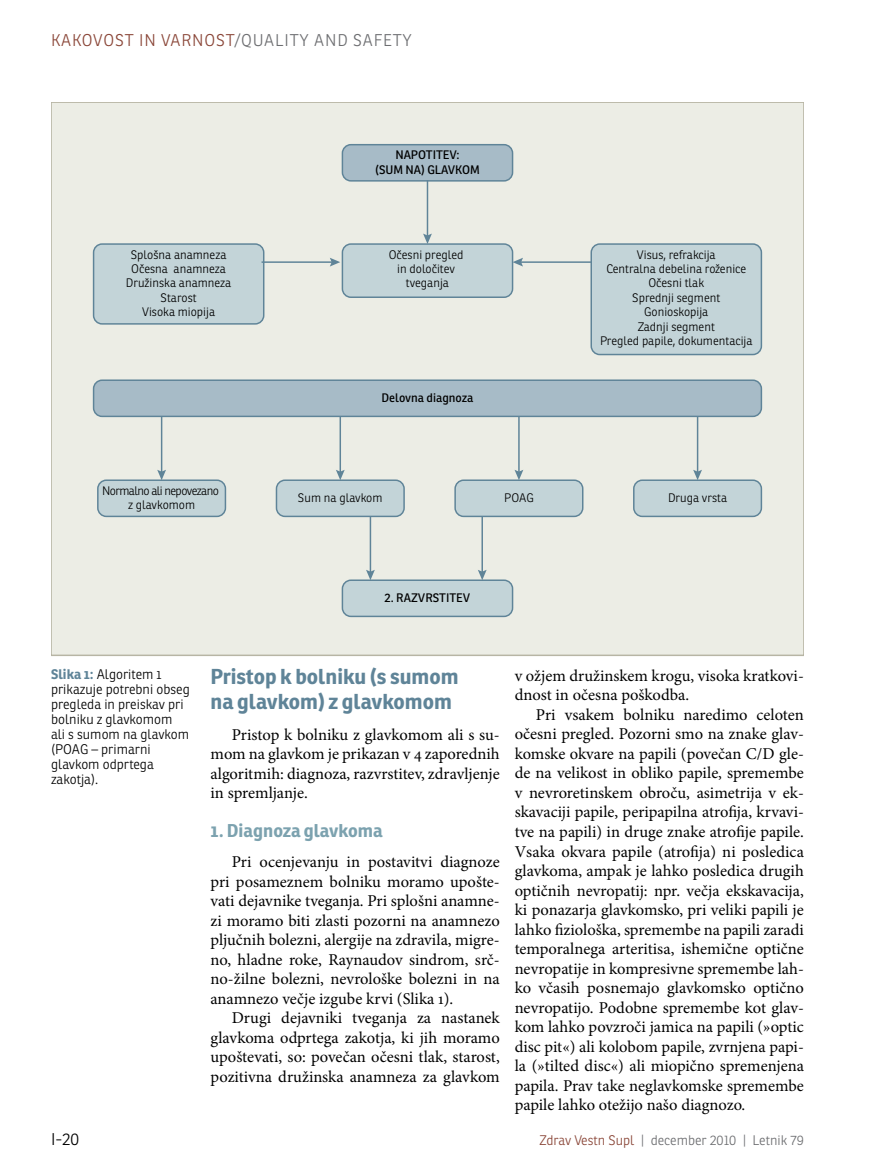
<style>
.page{position:relative;width:872px;height:1166px;background:#fff}
.page>*{position:absolute;margin:0;border:0;box-sizing:border-box;transform-origin:0 0}
.t1{font:700 21px/25.5px "Ronnia";color:#5f8498}
.t2{font:700 18px "Ronnia";color:#7ca2af}
.t3{font:16.5px/19.5px "Minion Pro";color:#000;text-align:justify}
.t4{font:300 16.5px "Ronnia";letter-spacing:.05em;color:#8a4638}
.t5{font:300 16.5px "Ronnia";color:#000}
.t6{font:300 13.5px/15px "Ronnia";color:#000}
.t7{font:300 13.5px "Ronnia";color:#6d6e71}
.t8{font:300 12px/14.4px "Ronnia";color:#000;text-align:center}
.t9{font:12px/14.4px "Ronnia";color:#000;text-align:center}
.t10{font:300 12px/14.4px "Ronnia";letter-spacing:-.05em;color:#000;text-align:center}
.s1{color:#6d6e71}
.s2{font-weight:700;color:#5f8498}
.s3{color:#8a4638}
</style>
<div class="page">
<div style="left:51px;top:102px;width:753px;height:553px;background:#ecede5"></div>
<div style="left:94px;top:244px;width:170px;height:80px;background:#c3d4d8;border-radius:9px"></div>
<div style="left:93px;top:243px;width:171px;height:81px;border:1px solid #5f8498;border-radius:9px"></div>
<div style="left:342px;top:145px;width:170px;height:36px;background:#a7bbc7;border-radius:9px"></div>
<div style="left:342px;top:144px;width:171px;height:37px;border:1px solid #5f8498;border-radius:9px"></div>
<div style="left:342px;top:244px;width:170px;height:53px;background:#c3d4d8;border-radius:9px"></div>
<div style="left:342px;top:243px;width:171px;height:55px;border:1px solid #5f8498;border-radius:9px"></div>
<div style="left:342px;top:580px;width:170px;height:36px;background:#c3d4d8;border-radius:9px"></div>
<div style="left:342px;top:579px;width:171px;height:38px;border:1px solid #5f8498;border-radius:9px"></div>
<div style="left:94px;top:380px;width:667px;height:36px;background:#a7bbc7;border-radius:9px"></div>
<div style="left:93px;top:379px;width:669px;height:38px;border:1px solid #5f8498;border-radius:9px"></div>
<div style="left:591px;top:244px;width:170px;height:110px;background:#c3d4d8;border-radius:9px"></div>
<div style="left:590px;top:243px;width:172px;height:112px;border:1px solid #5f8498;border-radius:9px"></div>
<div style="left:276px;top:480px;width:128px;height:36px;background:#c3d4d8;border-radius:9px"></div>
<div style="left:276px;top:479px;width:129px;height:38px;border:1px solid #5f8498;border-radius:9px"></div>
<div style="left:455px;top:480px;width:128px;height:36px;background:#c3d4d8;border-radius:9px"></div>
<div style="left:454px;top:479px;width:129px;height:38px;border:1px solid #5f8498;border-radius:9px"></div>
<div style="left:634px;top:480px;width:127px;height:36px;background:#c3d4d8;border-radius:9px"></div>
<div style="left:633px;top:479px;width:129px;height:38px;border:1px solid #5f8498;border-radius:9px"></div>
<div style="left:98px;top:480px;width:127px;height:36px;background:#c3d4d8;border-radius:9px"></div>
<div style="left:97px;top:479px;width:129px;height:38px;border:1px solid #5f8498;border-radius:9px"></div>
<hr style="left:161px;top:416px;width:1px;height:57px;background:#5f8498">
<svg style="left:157px;top:469px;width:9px;height:11px"></svg>
<hr style="left:339px;top:416px;width:2px;height:57px;background:#5f8498">
<svg style="left:336px;top:469px;width:9px;height:11px"></svg>
<hr style="left:518px;top:416px;width:1px;height:57px;background:#5f8498">
<svg style="left:514px;top:469px;width:9px;height:11px"></svg>
<hr style="left:481px;top:516px;width:2px;height:57px;background:#5f8498">
<svg style="left:478px;top:569px;width:8px;height:11px"></svg>
<hr style="left:370px;top:516px;width:1px;height:57px;background:#5f8498">
<svg style="left:366px;top:569px;width:9px;height:11px"></svg>
<hr style="left:697px;top:416px;width:1px;height:57px;background:#5f8498">
<svg style="left:693px;top:469px;width:9px;height:11px"></svg>
<hr style="left:261px;top:261px;width:72px;height:2px;background:#5f8498">
<svg style="left:330px;top:258px;width:10px;height:8px"></svg>
<hr style="left:519px;top:261px;width:72px;height:2px;background:#5f8498">
<svg style="left:512px;top:258px;width:11px;height:8px"></svg>
<hr style="left:427px;top:180px;width:1px;height:57px;background:#5f8498">
<svg style="left:423px;top:233px;width:9px;height:11px"></svg>
<p class="t4" style="left:51px;top:30px;width:362px">Kakovost i n varnost<span class="s1">/Quality and safety</span></p>
<p class="t8" style="left:126px;top:247px;width:107px">Splošna anamneza<br>Očesna anamneza<br>Družinska anamneza<br>Starost<br>Visoka miopija</p>
<p class="t10" style="left:102px;top:483px;width:118px">Normalno ali nepovezano z glavkomom</p>
<p class="t9" style="left:375px;top:148px;width:106px">NAPOTITEV:<br>(SUM NA) GLAVKOM</p>
<p class="t8" style="left:389px;top:247px;width:76px">Očesni pregled in določitev tveganja</p>
<p class="t9" style="left:381px;top:390px;width:93px">Delovna diagnoza</p>
<p class="t8" style="left:600px;top:247px;width:154px">Visus, refrakcija<br>Centralna debelina roženice<br>Očesni tlak<br>Sprednji segment<br>Gonioskopija<br>Zadnji segment<br>Pregled papile, dokumentacija</p>
<p class="t8" style="left:298px;top:490px;width:86px">Sum na glavkom</p>
<p class="t8" style="left:504px;top:490px;width:31px">POAG</p>
<p class="t8" style="left:668px;top:490px;width:61px">Druga vrsta</p>
<p class="t9" style="left:384px;top:590px;width:87px">2. RAZVRSTITEV</p>
<p class="t1" style="left:210px;top:663px;width:250px">Pristop k bolniku (s sumom na glavkom) z glavkomom</p>
<p class="t3" style="left:210px;top:724px;width:291px;text-indent:21px">Pristop k bolniku z glavkomom ali s su&shy;mom na glavkom je prikazan v 4 zaporednih algoritmih: diagnoza, razvrstitev, zdravljenje in spremljanje.</p>
<p class="t2" style="left:210px;top:819px;width:174px">1. Diagnoza glavkoma</p>
<p class="t3" style="left:210px;top:851px;width:291px;text-indent:21px">Pri ocenjevanju in postavitvi diagnoze pri posameznem bolniku moramo upošte&shy;vati dejavnike tveganja. Pri splošni anamne&shy;zi moramo biti zlasti pozorni na anamnezo pljučnih bolezni, alergije na zdravila, migre&shy;no, hladne roke, Raynaudov sindrom, srč&shy;no-žilne bolezni, nevrološke bolezni in na anamnezo večje izgube krvi (Slika 1).</p>
<p class="t3" style="left:210px;top:1007px;width:291px;text-indent:21px">Drugi dejavniki tveganja za nastanek glavkoma odprtega zakotja, ki jih moramo upoštevati, so: povečan očesni tlak, starost, pozitivna družinska anamneza za glavkom</p>
<p class="t6" style="left:51px;top:666px;width:140px"><span class="s2">Slika 1:</span> Algoritem 1 prikazuje potrebni obseg pregleda in preiskav pri bolniku z glavkomom ali s sumom na glavkom (POAG – primarni glavkom odprtega zakotja).</p>
<p class="t3" style="left:514px;top:665px;width:291px">v ožjem družinskem krogu, visoka kratkovi&shy;dnost in očesna poškodba.</p>
<p class="t3" style="left:514px;top:704px;width:291px;text-indent:21px">Pri vsakem bolniku naredimo celoten očesni pregled. Pozorni smo na znake glav&shy;komske okvare na papili (povečan C/D gle&shy;de na velikost in obliko papile, spremembe v nevroretinskem obroču, asimetrija v ek&shy;skavaciji papile, peripapilna atrofija, krvavi&shy;tve na papili) in druge znake atrofije papile.<br>Vsaka okvara papile (atrofija) ni posledica glavkoma, ampak je lahko posledica drugih optičnih nevropatij: npr. večja ekskavacija, ki ponazarja glavkomsko, pri veliki papili je lahko fiziološka, spremembe na papili zaradi temporalnega arteritisa, ishemične optične nevropatije in kompresivne spremembe lah&shy;ko včasih posnemajo glavkomsko optično nevropatijo. Podobne spremembe kot glav&shy;kom lahko povzroči jamica na papili (»optic disc pit«) ali kolobom papile, zvrnjena papi&shy;la (»tilted disc«) ali miopično spremenjena papila. Prav take neglavkomske spremembe papile lahko otežijo našo diagnozo.</p>
<p class="t5" style="left:51px;top:1128px;width:30px">I-20</p>
<p class="t7" style="left:539px;top:1131px;width:266px"><span class="s3">Zdrav Vestn Supl</span> | december 2010 | Letnik 79</p>
</div>
